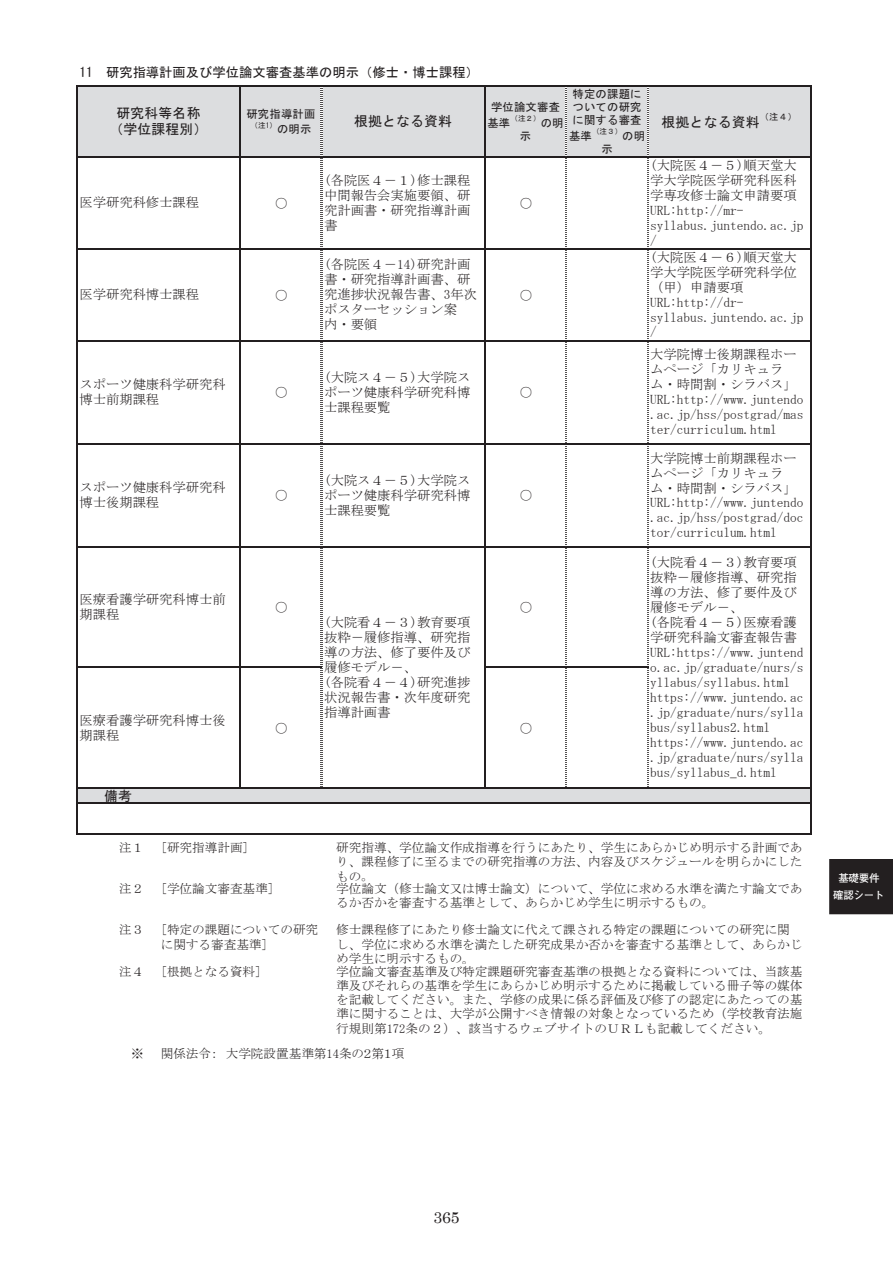
<style>
.page{position:relative;width:893px;height:1263px;background:#fff}
.page>*{position:absolute;margin:0;border:0;box-sizing:border-box;transform-origin:0 0}
.t1{font:15.75px "Century";color:#231f20}
.t2{font:13.8px "MS Gothic";letter-spacing:.015em;color:#231f20}
.t3{font:13.35px/15px "MS Mincho";color:#231f20}
.t4{font:13.35px "MS Gothic";color:#231f20}
.t5{font:12.6px/14.2px "MS Mincho";color:#231f20}
.t6{font:12.6px "MS P Mincho";color:#231f20}
.t7{font:11.4px/12.9px "MS Gothic";letter-spacing:.015em;color:#231f20}
.t8{font:700 10.5px/16.5px "Futo Go B101 Pro";letter-spacing:-.025em;color:#fff;text-align:center}
.t9{font:9.15px "MS Gothic";color:#231f20}
.t10{font:7.5px "MS Gothic";color:#231f20}
</style>
<div class="page">
<div style="left:77px;top:86px;width:734px;height:71px;background:#dcdddf"></div>
<div style="left:77px;top:788px;width:734px;height:15px;background:#dcdddf"></div>
<hr style="left:321px;top:86px;width:1px;height:70px;background:#bfbfbf">
<hr style="left:566px;top:86px;width:1px;height:70px;background:#bfbfbf">
<hr style="left:647px;top:86px;width:1px;height:70px;background:#bfbfbf">
<hr style="left:321px;top:158px;width:1px;height:90px;background:#bfbfbf">
<hr style="left:566px;top:158px;width:1px;height:90px;background:#bfbfbf">
<hr style="left:647px;top:158px;width:1px;height:90px;background:#bfbfbf">
<hr style="left:321px;top:249px;width:1px;height:91px;background:#bfbfbf">
<hr style="left:566px;top:249px;width:1px;height:91px;background:#bfbfbf">
<hr style="left:647px;top:249px;width:1px;height:91px;background:#bfbfbf">
<hr style="left:321px;top:341px;width:1px;height:102px;background:#bfbfbf">
<hr style="left:566px;top:341px;width:1px;height:102px;background:#bfbfbf">
<hr style="left:647px;top:341px;width:1px;height:102px;background:#bfbfbf">
<hr style="left:321px;top:444px;width:1px;height:102px;background:#bfbfbf">
<hr style="left:566px;top:444px;width:1px;height:102px;background:#bfbfbf">
<hr style="left:647px;top:444px;width:1px;height:102px;background:#bfbfbf">
<hr style="left:321px;top:548px;width:1px;height:119px;background:#bfbfbf">
<hr style="left:78px;top:667px;width:244px;height:1px;background:#231f20">
<hr style="left:566px;top:548px;width:1px;height:119px;background:#bfbfbf">
<hr style="left:647px;top:548px;width:1px;height:119px;background:#bfbfbf">
<hr style="left:76px;top:85px;width:2px;height:750px;background:#231f20">
<hr style="left:239px;top:86px;width:2px;height:702px;background:#231f20">
<hr style="left:321px;top:668px;width:1px;height:119px;background:#bfbfbf">
<hr style="left:484px;top:86px;width:1px;height:702px;background:#231f20">
<hr style="left:566px;top:668px;width:1px;height:119px;background:#bfbfbf">
<hr style="left:647px;top:668px;width:1px;height:119px;background:#bfbfbf">
<hr style="left:810px;top:86px;width:1px;height:749px;background:#231f20">
<hr style="left:78px;top:85px;width:733px;height:1px;background:#231f20">
<hr style="left:78px;top:156px;width:733px;height:2px;background:#231f20">
<hr style="left:78px;top:248px;width:733px;height:1px;background:#231f20">
<hr style="left:78px;top:340px;width:733px;height:1px;background:#231f20">
<hr style="left:78px;top:443px;width:733px;height:1px;background:#231f20">
<hr style="left:78px;top:546px;width:733px;height:2px;background:#231f20">
<hr style="left:485px;top:667px;width:163px;height:1px;background:#231f20">
<hr style="left:78px;top:787px;width:733px;height:1px;background:#231f20">
<hr style="left:78px;top:803px;width:733px;height:1px;background:#231f20">
<hr style="left:78px;top:834px;width:733px;height:1px;background:#231f20">
<div style="left:829px;top:859px;width:64px;height:55px;background:#231f20"></div>
<p class="t4" style="left:79px;top:65px;width:401px">11　研究指導計画及び学位論文審査基準の明示（修士・博士課程）</p>
<p class="t2" style="left:116px;top:106px;width:86px">研究科等名称</p>
<p class="t7" style="left:573px;top:88px;width:70px;text-align:justify">特定の課題についての研究に関する審査</p>
<p class="t7" style="left:569px;top:129px;width:24px">基準</p>
<p class="t10" style="left:592px;top:128px;width:32px">（注３）</p>
<p class="t7" style="left:622px;top:129px;width:24px">の明</p>
<p class="t7" style="left:601px;top:142px;width:13px">示</p>
<p class="t7" style="left:487px;top:100px;width:74px;line-height:15.3px;text-indent:4px">学位論文審査基準</p>
<p class="t7" style="left:246px;top:107px;width:70px">研究指導計画</p>
<p class="t10" style="left:251px;top:121px;width:28px">（注1）</p>
<p class="t7" style="left:277px;top:123px;width:36px">の明示</p>
<p class="t2" style="left:354px;top:114px;width:100px">根拠となる資料</p>
<p class="t2" style="left:661px;top:115px;width:100px">根拠となる資料</p>
<p class="t9" style="left:760px;top:113px;width:39px">（注４）</p>
<p class="t10" style="left:510px;top:115px;width:32px">（注２）</p>
<p class="t7" style="left:541px;top:116px;width:24px">の明</p>
<p class="t7" style="left:520px;top:129px;width:13px">示</p>
<p class="t2" style="left:109px;top:122px;width:100px">（学位課程別）</p>
<p class="t3" style="left:79px;top:195px;width:121px">医学研究科修士課程</p>
<p class="t3" style="left:79px;top:287px;width:121px">医学研究科博士課程</p>
<p class="t3" style="left:79px;top:377px;width:148px">スポーツ健康科学研究科博士前期課程</p>
<p class="t3" style="left:79px;top:480px;width:148px">スポーツ健康科学研究科博士後期課程</p>
<p class="t3" style="left:79px;top:592px;width:148px">医療看護学研究科博士前期課程</p>
<p class="t3" style="left:79px;top:712px;width:148px">医療看護学研究科博士後期課程</p>
<p class="t3" style="left:324px;top:173px;width:148px;text-align:justify">(各院医４－１)修士課程中間報告会実施要領、研究計画書・研究指導計画書</p>
<p class="t3" style="left:324px;top:257px;width:155px">(各院医４－14)研究計画書・研究指導計画書、研究進捗状況報告書、3年次ポスターセッション案<br>内・要領</p>
<p class="t3" style="left:275px;top:196px;width:15px">○</p>
<p class="t3" style="left:519px;top:196px;width:15px">○</p>
<p class="t3" style="left:275px;top:287px;width:15px">○</p>
<p class="t3" style="left:519px;top:287px;width:15px">○</p>
<p class="t3" style="left:324px;top:369px;width:148px;text-align:justify">(大院ス４－５)大学院スポーツ健康科学研究科博士課程要覧</p>
<p class="t3" style="left:275px;top:385px;width:15px">○</p>
<p class="t3" style="left:519px;top:385px;width:15px">○</p>
<p class="t3" style="left:324px;top:473px;width:148px;text-align:justify">(大院ス４－５)大学院スポーツ健康科学研究科博士課程要覧</p>
<p class="t3" style="left:275px;top:488px;width:15px">○</p>
<p class="t3" style="left:519px;top:488px;width:15px">○</p>
<p class="t3" style="left:275px;top:600px;width:15px">○</p>
<p class="t3" style="left:519px;top:600px;width:15px">○</p>
<p class="t3" style="left:324px;top:615px;width:148px">(大院看４－３)教育要項抜粋－履修指導、研究指導の方法、修了要件及び履修モデル－、<br>(各院看４－４)研究進捗状況報告書・次年度研究指導計画書</p>
<p class="t3" style="left:275px;top:720px;width:15px">○</p>
<p class="t3" style="left:519px;top:720px;width:15px">○</p>
<p class="t3" style="left:650px;top:158px;width:155px">(大院医４－５)順天堂大学大学院医学研究科医科学専攻修士論文申請要項<br>URL:http://mr&shy;syllabus.juntendo.ac.jp /</p>
<p class="t3" style="left:650px;top:249px;width:155px">(大院医４－６)順天堂大学大学院医学研究科学位（甲）申請要項<br>URL:http://dr&shy;syllabus.juntendo.ac.jp /</p>
<p class="t3" style="left:650px;top:347px;width:155px">大学院博士後期課程ホームページ「カリキュラ<br>ム・時間割・シラバス」<br>URL:http://www.juntendo .ac.jp/hss/postgrad/mas ter/curriculum.html</p>
<p class="t3" style="left:650px;top:450px;width:155px">大学院博士前期課程ホームページ「カリキュラ<br>ム・時間割・シラバス」<br>URL:http://www.juntendo .ac.jp/hss/postgrad/doc tor/curriculum.html</p>
<p class="t3" style="left:650px;top:555px;width:155px">(大院看４－３)教育要項抜粋－履修指導、研究指導の方法、修了要件及び履修モデル－、<br>(各院看４－５)医療看護学研究科論文審査報告書<br>URL:https://www.juntend o.ac.jp/graduate/nurs/s yllabus/syllabus.html https://www.juntendo.ac .jp/graduate/nurs/sylla bus/syllabus2.html https://www.juntendo.ac .jp/graduate/nurs/sylla bus/syllabus_d.html</p>
<p class="t2" style="left:104px;top:789px;width:29px">備考</p>
<p class="t5" style="left:119px;top:840px;width:27px">注１</p>
<p class="t5" style="left:119px;top:881px;width:27px">注２</p>
<p class="t5" style="left:119px;top:923px;width:27px">注３</p>
<p class="t5" style="left:119px;top:964px;width:27px">注４</p>
<p class="t5" style="left:131px;top:1046px;width:14px">※</p>
<p class="t5" style="left:161px;top:840px;width:90px">[研究指導計画]</p>
<p class="t5" style="left:161px;top:881px;width:115px">[学位論文審査基準]</p>
<p class="t5" style="left:336px;top:840px;width:468px;text-align:justify">研究指導、学位論文作成指導を行うにあたり、学生にあらかじめ明示する計画であり、課程修了に至るまでの研究指導の方法、内容及びスケジュールを明らかにしたもの。</p>
<p class="t5" style="left:336px;top:881px;width:468px">学位論文（修士論文又は博士論文）について、学位に求める水準を満たす論文であるか否かを審査する基準として、あらかじめ学生に明示するもの。</p>
<p class="t5" style="left:336px;top:923px;width:468px">修士課程修了にあたり修士論文に代えて課される特定の課題についての研究に関し、学位に求める水準を満たした研究成果か否かを審査する基準として、あらかじめ学生に明示するもの。</p>
<p class="t5" style="left:161px;top:923px;width:159px">[特定の課題についての研究に関する審査基準]</p>
<p class="t5" style="left:161px;top:964px;width:102px">[根拠となる資料]</p>
<p class="t5" style="left:336px;top:964px;width:468px;text-align:justify">学位論文審査基準及び特定課題研究審査基準の根拠となる資料については、当該基準及びそれらの基準を学生にあらかじめ明示するために掲載している冊子等の媒体を記載してください。また、学修の成果に係る評価及び修了の認定にあたっての基準に関することは、大学が公開すべき情報の対象となっているため（学校教育法施行規則第172条の２）、該当するウェブサイトのＵＲＬも記載してください。</p>
<p class="t6" style="left:161px;top:1047px;width:245px">関係法令：　大学院設置基準第14条の２第１項</p>
<p class="t8" style="left:833px;top:869px;width:53px">基礎要件確認シート</p>
<p class="t1" style="left:433px;top:1204px;width:28px">365</p>
</div>
